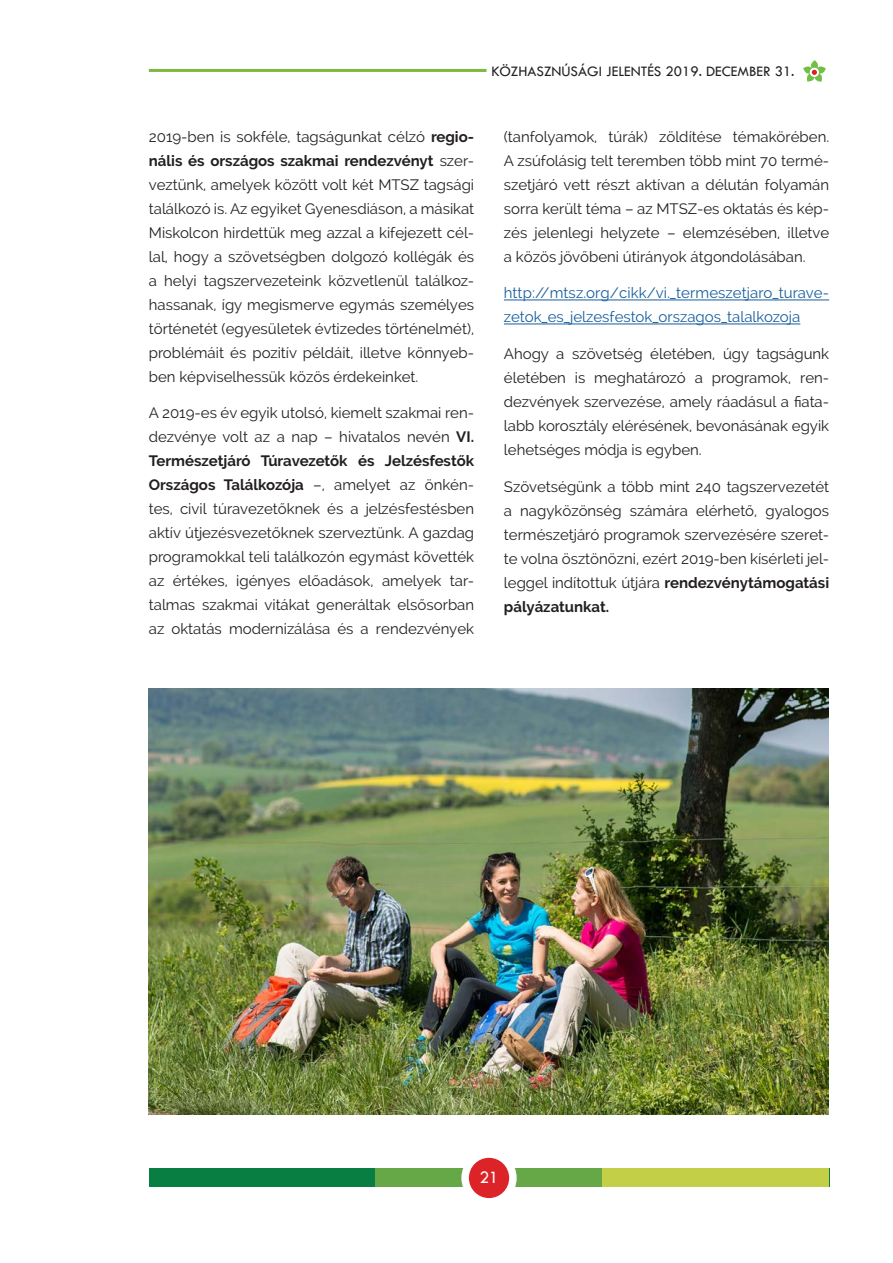
<style>
.page{position:relative;width:893px;height:1263px;background:#fff}
.page>*{position:absolute;margin:0;border:0;box-sizing:border-box;transform-origin:0 0}
.t1{font:18px "Tw Cen";color:#fff}
.Kenyer{font:15px/24px "Raleway";color:#231f20;text-align:justify}
.Kenyer-2{font:15px/24px "Raleway";color:#175d9e}
.t2{font:15px "Tw Cen";color:#231f20}
.s1{font-weight:700}
</style>
<div class="page">
<div style="left:149px;top:1168px;width:680px;height:19px;background:#097e42"></div>
<div style="left:376px;top:1168px;width:453px;height:19px;background:#66a748"></div>
<div style="left:602px;top:1168px;width:227px;height:19px;background:#c2cf47"></div>
<div style="left:465px;top:1154px;width:48px;height:48px;background:#dc2328;border-radius:50%"></div>
<div style="left:461px;top:1150px;width:56px;height:55px;border:8px solid #fff;border-radius:50%"></div>
<svg style="left:803px;top:60px;width:23px;height:22px"></svg>
<hr style="left:149px;top:69px;width:337px;height:3px;background:#7db843">
<hr style="left:504px;top:300px;width:325px;height:1px;background:#175d9e">
<hr style="left:504px;top:324px;width:296px;height:1px;background:#175d9e">
<img style="left:149px;top:689px;width:679px;height:425px">
<p class="t2" style="left:491px;top:62px;width:305px">KÖZHASZNÚSÁGI JELENTÉS 2019. DECEMBER 31.</p>
<p class="Kenyer" style="left:149px;top:124px;width:327px">2019-ben is sokféle, tagságunkat célzó <span class="s1">regio&shy;nális és országos szakmai rendezvényt</span> szer&shy;veztünk, amelyek között volt két MTSZ tagsági találkozó is. Az egyiket Gyenesdiáson, a másikat Miskolcon hirdettük meg azzal a kifejezett cél&shy;lal, hogy a szövetségben dolgozó kollégák és a helyi tagszervezeteink közvetlenül találkoz&shy;hassanak, így megismerve egymás személyes történetét (egyesületek évtizedes történelmét), problémáit és pozitív példáit, illetve könnyeb&shy;ben képviselhessük közös érdekeinket.</p>
<p class="Kenyer" style="left:149px;top:401px;width:327px">A 2019-es év egyik utolsó, kiemelt szakmai ren&shy;dezvénye volt az a nap – hivatalos nevén <span class="s1">VI.<br>Természetjáró Túravezetők és Jelzésfestők Országos Találkozója</span> –, amelyet az önkén&shy;tes, civil túravezetőknek és a jelzésfestésben aktív útjezésvezetőknek szerveztünk. A gazdag programokkal teli találkozón egymást követték az értékes, igényes előadások, amelyek tar&shy;talmas szakmai vitákat generáltak elsősorban az oktatás modernizálása és a rendezvények</p>
<p class="Kenyer" style="left:504px;top:124px;width:327px">(tanfolyamok, túrák) zöldítése témakörében.<br>A zsúfolásig telt teremben több mint 70 termé&shy;szetjáró vett részt aktívan a délután folyamán sorra került téma – az MTSZ-es oktatás és kép&shy;zés jelenlegi helyzete – elemzésében, illetve a közös jövőbeni útirányok átgondolásában.</p>
<p class="Kenyer-2" style="left:504px;top:281px;width:327px">http://mtsz.org/cikk/vi._termeszetjaro_turave&shy;zetok_es_jelzesfestok_orszagos_talalkozoja</p>
<p class="Kenyer" style="left:504px;top:342px;width:327px">Ahogy a szövetség életében, úgy tagságunk életében is meghatározó a programok, ren&shy;dezvények szervezése, amely ráadásul a fiata&shy;labb korosztály elérésének, bevonásának egyik lehetséges módja is egyben.</p>
<p class="Kenyer" style="left:504px;top:475px;width:327px">Szövetségünk a több mint 240 tagszervezetét a nagyközönség számára elérhető, gyalogos természetjáró programok szervezésére szeret&shy;te volna ösztönözni, ezért 2019-ben kísérleti jel&shy;leggel indítottuk útjára <span class="s1">rendezvénytámogatási pályázatunkat.</span></p>
<p class="t1" style="left:479px;top:1167px;width:21px">21</p>
</div>
